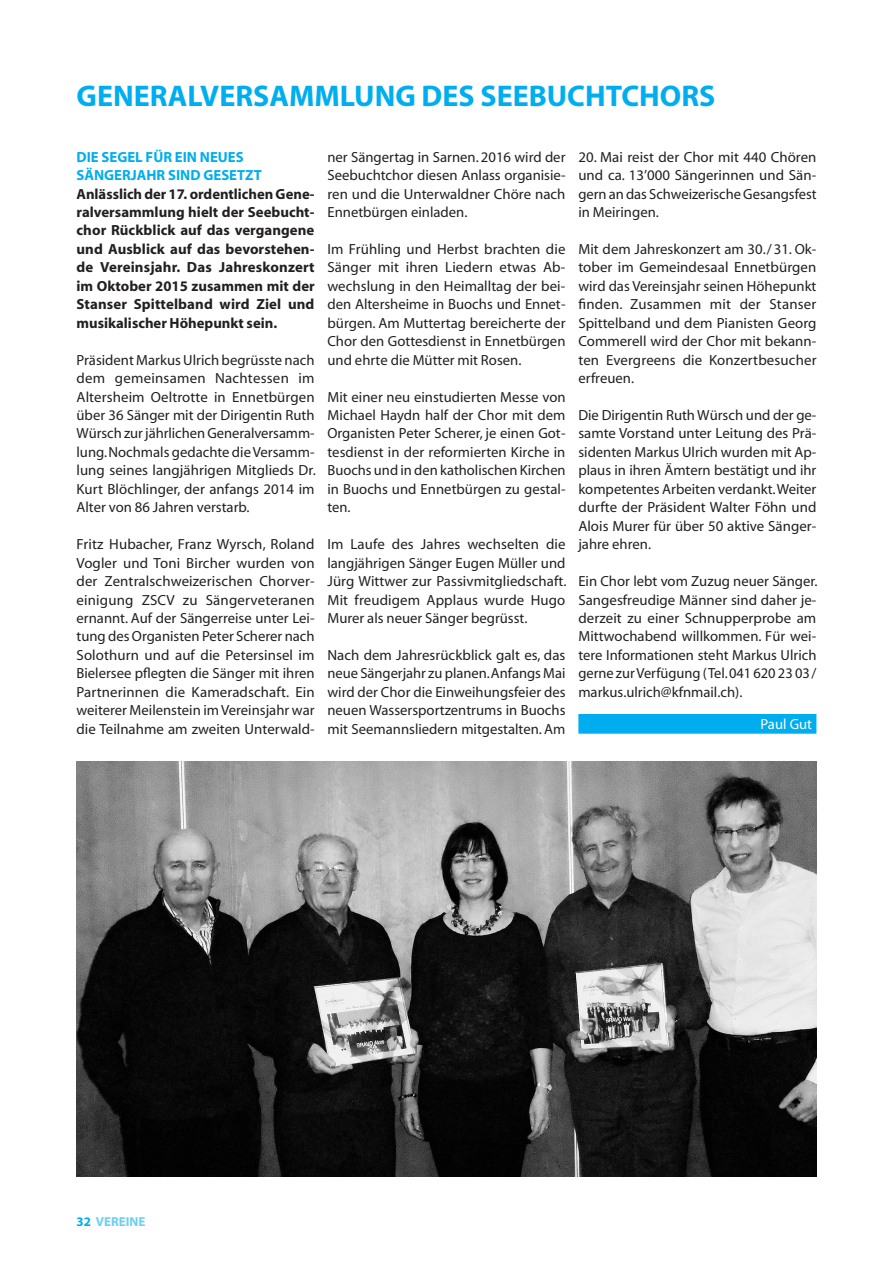
<style>
.page{position:relative;width:893px;height:1263px;background:#fff}
.page>*{position:absolute;margin:0;border:0;box-sizing:border-box;transform-origin:0 0}
.t1{font:700 30px "Myriad";color:#00aeef}
.t2{font:14.7px/18.5px "Myriad";color:#231f20;text-align:justify}
.t3{font:700 14.7px/18.5px "Myriad";color:#231f20;text-align:justify}
.t4{font:700 14.7px/18.5px "Myriad";color:#00aeef}
.t5{font:14.7px "Myriad";color:#fff}
.t6{font:700 13.05px "Myriad";color:#6bcff6}
.s1{color:#00aeef}
</style>
<div class="page">
<img style="left:77px;top:761px;width:739px;height:415px">
<div style="left:578px;top:714px;width:238px;height:20px;background:#00aeef"></div>
<h1 class="t1" style="left:77px;top:81px;width:640px">GENERALVERSAMMLUNG DES SEEBUCHTCHORS</h1>
<p class="t4" style="left:77px;top:148px;width:187px">DIE SEGEL FÜR EIN NEUES<br>SÄNGERJAHR SIND GESETZT</p>
<p class="t3" style="left:77px;top:185px;width:240px">Anlässlich der 17. ordentlichen Gene&shy;ralversammlung hielt der Seebucht&shy;chor Rückblick auf das vergangene und Ausblick auf das bevorstehen&shy;de Vereinsjahr. Das Jahreskonzert im Oktober 2015 zusammen mit der Stanser Spittelband wird Ziel und musikalischer Höhepunkt sein.</p>
<p class="t2" style="left:77px;top:351px;width:241px">Präsident Markus Ulrich begrüsste nach dem gemeinsamen Nachtessen im Altersheim Oeltrotte in Ennetbürgen über 36 Sänger mit der Dirigentin Ruth Würsch zur jährlichen Generalversamm&shy;lung. Nochmals gedachte die Versamm&shy;lung seines langjährigen Mitglieds Dr.<br>Kurt Blöchlinger, der anfangs 2014 im Alter von 86 Jahren verstarb.</p>
<p class="t2" style="left:77px;top:536px;width:240px">Fritz Hubacher, Franz Wyrsch, Roland Vogler und Toni Bircher wurden von der Zentralschweizerischen Chorver&shy;einigung ZSCV zu Sängerveteranen ernannt. Auf der Sängerreise unter Lei&shy;tung des Organisten Peter Scherer nach Solothurn und auf die Petersinsel im Bielersee pflegten die Sänger mit ihren Partnerinnen die Kameradschaft. Ein weiterer Meilenstein im Vereinsjahr war die Teilnahme am zweiten Unterwald-</p>
<p class="t2" style="left:327px;top:148px;width:240px">ner Sängertag in Sarnen. 2016 wird der Seebuchtchor diesen Anlass organisie&shy;ren und die Unterwaldner Chöre nach Ennetbürgen einladen.</p>
<p class="t2" style="left:327px;top:240px;width:240px">Im Frühling und Herbst brachten die Sänger mit ihren Liedern etwas Ab&shy;wechslung in den Heimalltag der bei&shy;den Altersheime in Buochs und Ennet&shy;bürgen. Am Muttertag bereicherte der Chor den Gottesdienst in Ennetbürgen und ehrte die Mütter mit Rosen.</p>
<p class="t2" style="left:327px;top:388px;width:240px">Mit einer neu einstudierten Messe von Michael Haydn half der Chor mit dem Organisten Peter Scherer, je einen Got&shy;tesdienst in der reformierten Kirche in Buochs und in den katholischen Kirchen in Buochs und Ennetbürgen zu gestal&shy;ten.</p>
<p class="t2" style="left:327px;top:536px;width:241px">Im Laufe des Jahres wechselten die langjährigen Sänger Eugen Müller und Jürg Wittwer zur Passivmitgliedschaft.<br>Mit freudigem Applaus wurde Hugo Murer als neuer Sänger begrüsst.</p>
<p class="t2" style="left:327px;top:646px;width:240px">Nach dem Jahresrückblick galt es, das neue Sängerjahr zu planen. Anfangs Mai wird der Chor die Einweihungsfeier des neuen Wassersportzentrums in Buochs mit Seemannsliedern mitgestalten. Am</p>
<p class="t2" style="left:578px;top:148px;width:240px">20. Mai reist der Chor mit 440 Chören und ca. 13’000 Sängerinnen und Sän&shy;gern an das Schweizerische Gesangsfest in Meiringen.</p>
<p class="t2" style="left:578px;top:240px;width:240px">Mit dem Jahreskonzert am 30./31. Ok&shy;tober im Gemeindesaal Ennetbürgen wird das Vereinsjahr seinen Höhepunkt finden. Zusammen mit der Stanser Spittelband und dem Pianisten Georg Commerell wird der Chor mit bekann&shy;ten Evergreens die Konzertbesucher erfreuen.</p>
<p class="t2" style="left:578px;top:406px;width:240px">Die Dirigentin Ruth Würsch und der ge&shy;samte Vorstand unter Leitung des Prä&shy;sidenten Markus Ulrich wurden mit Ap&shy;plaus in ihren Ämtern bestätigt und ihr kompetentes Arbeiten verdankt. Weiter durfte der Präsident Walter Föhn und Alois Murer für über 50 aktive Sänger&shy;jahre ehren.</p>
<p class="t2" style="left:578px;top:573px;width:241px">Ein Chor lebt vom Zuzug neuer Sänger.<br>Sangesfreudige Männer sind daher je&shy;derzeit zu einer Schnupperprobe am Mittwochabend willkommen. Für wei&shy;tere Informationen steht Markus Ulrich gerne zur Verfügung (Tel. 041 620 23 03/ markus.ulrich@kfnmail.ch).</p>
<p class="t5" style="left:760px;top:717px;width:53px">Paul Gut</p>
<p class="t6" style="left:77px;top:1215px;width:70px"><span class="s1">32</span> VEREINE</p>
</div>
